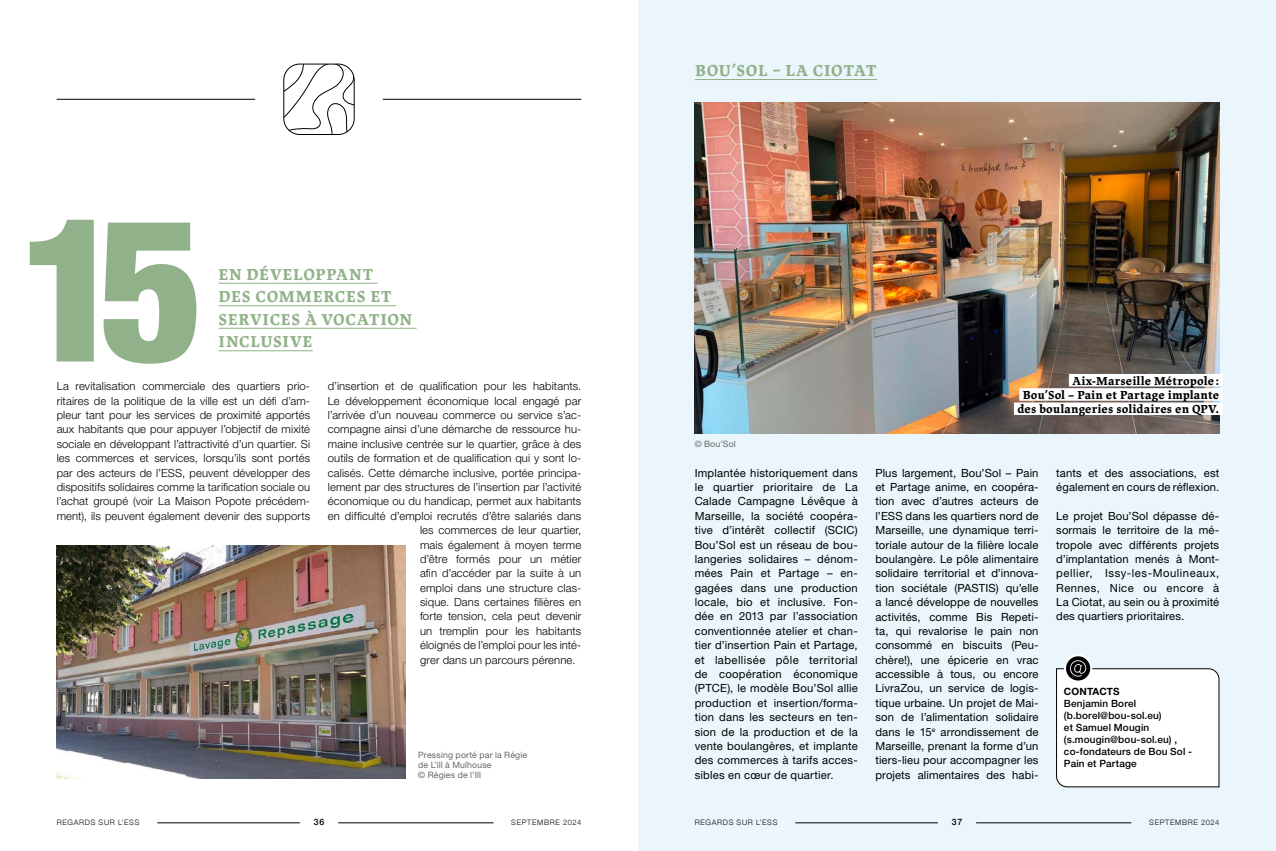
<style>
.page{position:relative;width:1276px;height:851px;background:#fff}
.page>*{position:absolute;margin:0;border:0;box-sizing:border-box;transform-origin:0 0}
.t1{font:900 condensed 200px "Helvetica Neue";color:#90b189}
.t2{font:700 16.25px/22.5px "Lapture";letter-spacing:.045em;color:#90b189}
.t3{font:700 11.88px/14.2px "Lapture";letter-spacing:.01em;color:#000;text-align:right}
.t4{font:11.25px/14.4px "Helvetica Neue LT Std";letter-spacing:.01em;color:#000;text-align:justify}
.t5{font:300 11.25px/14.4px "Helvetica Neue LT Std";letter-spacing:.01em;color:#000;text-align:justify}
.t6{font:500 10px/12px "Helvetica Neue LT Std";letter-spacing:.015em;color:#000}
.t7{font:700 10px "Helvetica Neue LT Std";letter-spacing:.015em;color:#000}
.t8{font:8.75px/10px "Helvetica Neue LT Std";letter-spacing:.015em;color:#676767}
.t9{font:500 8.75px "Helvetica Neue";color:#000}
.t10{font:300 7.5px "Helvetica Neue";letter-spacing:.095em;color:#000}
</style>
<div class="page">
<div style="left:638px;top:0;width:638px;height:850px;background:#eaf6fb"></div>
<hr style="left:157px;top:822px;width:143px;height:1px;background:#000">
<hr style="left:795px;top:822px;width:143px;height:1px;background:#000">
<hr style="left:338px;top:822px;width:155px;height:1px;background:#000">
<hr style="left:976px;top:822px;width:155px;height:1px;background:#000">
<img style="left:694px;top:103px;width:525px;height:330px">
<hr style="left:218px;top:283px;width:159px;height:1px;background:#90b189">
<hr style="left:218px;top:305px;width:178px;height:1px;background:#90b189">
<hr style="left:218px;top:328px;width:199px;height:1px;background:#90b189">
<hr style="left:218px;top:350px;width:95px;height:1px;background:#90b189">
<div style="left:1069px;top:374px;width:153px;height:12px;background:#fff"></div>
<div style="left:1019px;top:388px;width:203px;height:12px;background:#fff"></div>
<div style="left:1014px;top:402px;width:208px;height:13px;background:#fff"></div>
<svg style="left:285px;top:64px;width:69px;height:70px"></svg>
<div style="left:283px;top:64px;width:71px;height:71px;border:1px solid #000;border-radius:16px"></div>
<img style="left:57px;top:545px;width:349px;height:233px">
<hr style="left:57px;top:99px;width:198px;height:1px;background:#000">
<hr style="left:383px;top:99px;width:198px;height:1px;background:#000">
<hr style="left:695px;top:79px;width:182px;height:1px;background:#90b189">
<div style="left:1064px;top:654px;width:28px;height:28px;background:#fff;border-radius:50%"></div>
<svg style="left:1056px;top:656px;width:163px;height:131px"></svg>
<h1 class="t1" style="left:20px;top:125px;width:185px">15</h1>
<h2 class="t2" style="left:218px;top:263px;width:195px">EN DÉVELOPPANT<br>DES COMMERCES ET<br>SERVICES À VOCATION<br>INCLUSIVE</h2>
<p class="t5" style="left:57px;top:379px;width:255px">La revitalisation commerciale des quartiers prio&shy;ritaires de la politique de la ville est un défi d’am&shy;pleur tant pour les services de proximité apportés aux habitants que pour appuyer l’objectif de mixité sociale en développant l’attractivité d’un quartier. Si les commerces et services, lorsqu’ils sont portés par des acteurs de l’ESS, peuvent développer des dispositifs solidaires comme la tarification sociale ou l’achat groupé (voir La Maison Popote précédem&shy;ment), ils peuvent également devenir des supports</p>
<p class="t5" style="left:328px;top:379px;width:255px">d’insertion et de qualification pour les habitants.</p>
<p class="t5" style="left:328px;top:393px;width:255px">Le développement économique local engagé par</p>
<p class="t5" style="left:328px;top:407px;width:255px">l’arrivée d’un nouveau commerce ou service s’ac-</p>
<p class="t5" style="left:328px;top:422px;width:255px">compagne ainsi d’une démarche de ressource hu-</p>
<p class="t5" style="left:328px;top:436px;width:255px">maine inclusive centrée sur le quartier, grâce à des</p>
<p class="t5" style="left:328px;top:450px;width:255px">outils de formation et de qualification qui y sont lo-</p>
<p class="t5" style="left:328px;top:465px;width:255px">calisés. Cette démarche inclusive, portée principa-</p>
<p class="t5" style="left:328px;top:479px;width:255px">lement par des structures de l’insertion par l’activité</p>
<p class="t5" style="left:328px;top:494px;width:255px">économique ou du handicap, permet aux habitants</p>
<p class="t5" style="left:328px;top:508px;width:255px">en difficulté d’emploi recrutés d’être salariés dans</p>
<p class="t5" style="left:420px;top:522px;width:163px">les commerces de leur quartier,</p>
<p class="t5" style="left:420px;top:537px;width:163px">mais également à moyen terme</p>
<p class="t5" style="left:420px;top:551px;width:163px">d’être formés pour un métier</p>
<p class="t5" style="left:420px;top:565px;width:163px">afin d’accéder par la suite à un</p>
<p class="t5" style="left:420px;top:580px;width:163px">emploi dans une structure clas-</p>
<p class="t5" style="left:420px;top:594px;width:163px">sique. Dans certaines filières en</p>
<p class="t5" style="left:420px;top:609px;width:163px">forte tension, cela peut devenir</p>
<p class="t5" style="left:420px;top:623px;width:163px">un tremplin pour les habitants</p>
<p class="t5" style="left:420px;top:637px;width:163px">éloignés de l’emploi pour les inté-</p>
<p class="t5" style="left:420px;top:652px;width:157px">grer dans un parcours pérenne.</p>
<p class="t8" style="left:418px;top:749px;width:110px">Pressing porté par la Régie de L’ill à Mulhouse<br>© Régies de l’Ill</p>
<h2 class="t2" style="left:695px;top:59px;width:183px">BOU’SOL – LA CIOTAT</h2>
<p class="t8" style="left:694px;top:438px;width:43px">© Bou’Sol</p>
<p class="t3" style="left:1023px;top:373px;width:198px">Aix-Marseille Métropole:<br>Bou’Sol – Pain et Partage implante</p>
<p class="t3" style="left:1017px;top:402px;width:203px">des boulangeries solidaires en QPV.</p>
<p class="t4" style="left:694px;top:465px;width:165px">Implantée historiquement dans le quartier prioritaire de La Calade Campagne Lévêque à Marseille, la société coopéra&shy;tive d’intérêt collectif (SCIC)<br>Bou’Sol est un réseau de bou&shy;langeries solidaires – dénom&shy;mées Pain et Partage – en&shy;gagées dans une production locale, bio et inclusive. Fon&shy;dée en 2013 par l’association conventionnée atelier et chan&shy;tier d’insertion Pain et Partage, et labellisée pôle territorial de coopération économique (PTCE), le modèle Bou’Sol allie production et insertion/forma&shy;tion dans les secteurs en ten&shy;sion de la production et de la vente boulangères, et implante des commerces à tarifs acces&shy;sibles en cœur de quartier.</p>
<p class="t4" style="left:875px;top:465px;width:165px">Plus largement, Bou’Sol – Pain et Partage anime, en coopéra&shy;tion avec d’autres acteurs de l’ESS dans les quartiers nord de Marseille, une dynamique terri&shy;toriale autour de la filière locale boulangère. Le pôle alimentaire solidaire territorial et d’innova&shy;tion sociétale (PASTIS) qu’elle a lancé développe de nouvelles activités, comme Bis Repeti&shy;ta, qui revalorise le pain non consommé en biscuits (Peu&shy;chère!), une épicerie en vrac accessible à tous, ou encore LivraZou, un service de logis&shy;tique urbaine. Un projet de Mai&shy;son de l’alimentation solidaire dans le 15<sup>e</sup> arrondissement de Marseille, prenant la forme d’un tiers-lieu pour accompagner les projets alimentaires des habi-</p>
<p class="t4" style="left:1056px;top:465px;width:164px">tants et des associations, est également en cours de réflexion.</p>
<p class="t4" style="left:1056px;top:508px;width:165px">Le projet Bou’Sol dépasse dé&shy;sormais le territoire de la mé&shy;tropole avec différents projets d’implantation menés à Mont&shy;pellier, Issy-les-Moulineaux, Rennes, Nice ou encore à La Ciotat, au sein ou à proximité des quartiers prioritaires.</p>
<p class="t7" style="left:1064px;top:685px;width:57px">CONTACTS</p>
<p class="t6" style="left:1064px;top:697px;width:130px">Benjamin Borel (b.borel@bou-sol.eu)<br>et Samuel Mougin (s.mougin@bou-sol.eu) , co-fondateurs de Bou Sol -<br>Pain et Partage</p>
<p class="t10" style="left:57px;top:816px;width:84px">REGARDS SUR L’ESS</p>
<p class="t9" style="left:314px;top:814px;width:12px">36</p>
<p class="t10" style="left:511px;top:816px;width:71px">SEPTEMBRE 2024</p>
<p class="t10" style="left:694px;top:816px;width:84px">REGARDS SUR L’ESS</p>
<p class="t9" style="left:951px;top:814px;width:12px">37</p>
<p class="t10" style="left:1149px;top:816px;width:71px">SEPTEMBRE 2024</p>
</div>
